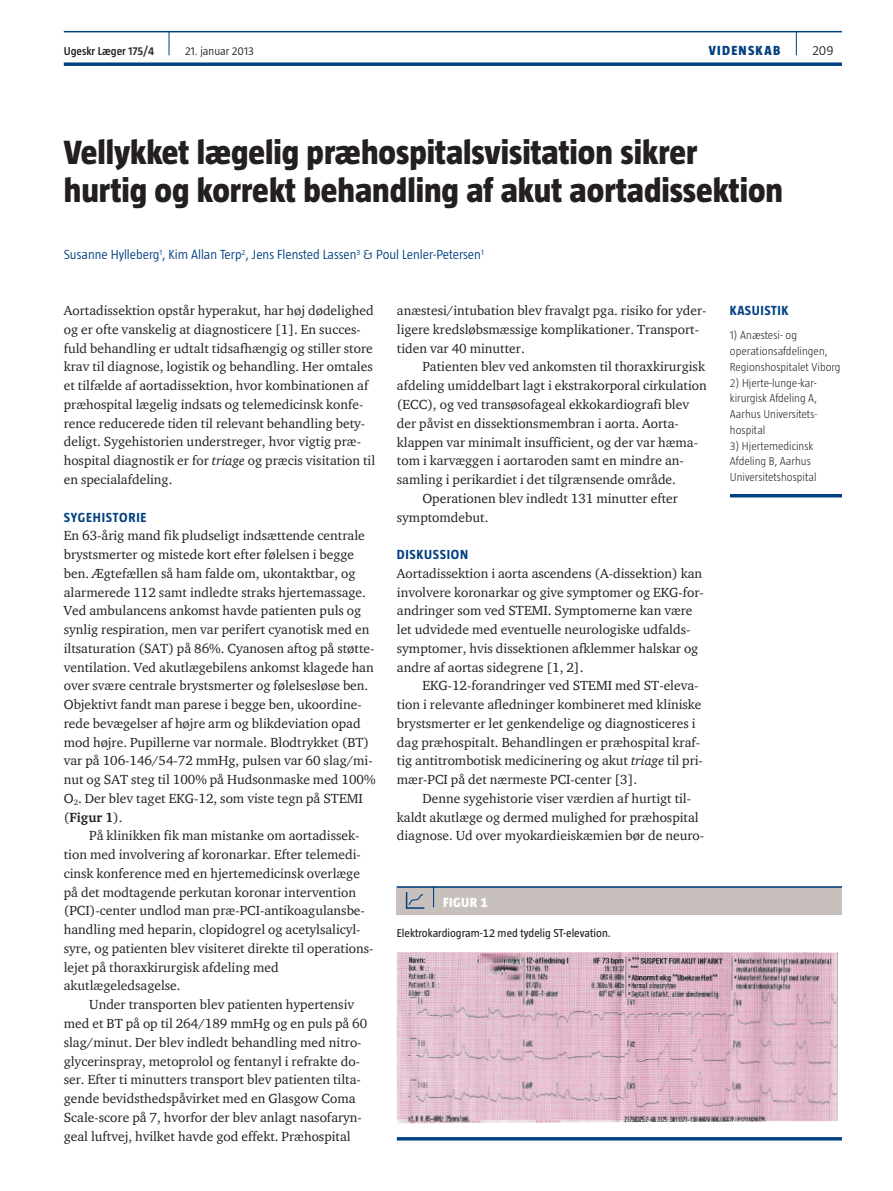
<style>
.page{position:relative;width:893px;height:1191px;background:#fff}
.page>*{position:absolute;margin:0;border:0;box-sizing:border-box;transform-origin:0 0}
.t1{font:800 34.5px/38.2px "Taz";color:#231f20}
.t2{font:13.5px/18.8px "ITC Charter Com";color:#231f20}
.t3{font:300 13.5px "Taz";color:#014081}
.t4{font:700 13.5px "Taz";letter-spacing:.05em;color:#014081}
.t5{font:800 13.5px "Taz";letter-spacing:.095em;color:#014081}
.t6{font:800 13.5px "Taz";color:#fff}
.t7{font:300 13.5px "Taz";color:#231f20}
.t8{font:300 11.7px/15.8px "Taz";color:#231f20}
.t9{font:11.7px "Taz";color:#231f20}
.t10{font:600 11.7px "Taz";color:#231f20}
.t11{font:300 11.7px "Taz";color:#231f20}
.s1{font-style:italic}
.s2{font-weight:700}
</style>
<div class="page">
<hr style="left:64px;top:31px;width:778px;height:1px;background:#014081">
<svg style="left:64px;top:62px;width:778px;height:4px"></svg>
<svg style="left:796px;top:32px;width:1px;height:23px"></svg>
<svg style="left:169px;top:32px;width:1px;height:23px"></svg>
<hr style="left:730px;top:494px;width:112px;height:3px;background:#014081">
<div style="left:397px;top:886px;width:445px;height:28px;background:#c7c0bc"></div>
<hr style="left:397px;top:886px;width:445px;height:1px;background:#014081">
<svg style="left:433px;top:887px;width:1px;height:20px"></svg>
<svg style="left:406px;top:892px;width:18px;height:16px"></svg>
<img style="left:397px;top:952px;width:441px;height:171px">
<hr style="left:397px;top:1137px;width:445px;height:3px;background:#014081">
<p class="t10" style="left:64px;top:45px;width:92px">Ugeskr Læger 175/4</p>
<p class="t11" style="left:185px;top:45px;width:70px">21. januar 2013</p>
<p class="t5" style="left:709px;top:43px;width:73px">VIDENSKAB</p>
<p class="t7" style="left:812px;top:43px;width:23px">209</p>
<h1 class="t1" style="left:64px;top:133px;width:721px">Vellykket lægelig præhospitalsvisitation sikrer hurtig og korrekt behandling af akut aortadissektion</h1>
<p class="t3" style="left:64px;top:247px;width:421px">Susanne Hylleberg<sup>1</sup>, Kim Allan Terp<sup>2</sup>, Jens Flensted Lassen<sup>3</sup> &amp; Poul Lenler-Petersen<sup>1</sup></p>
<p class="t2" style="left:64px;top:301px;width:313px">Aortadissektion opstår hyperakut, har høj dødelighed og er ofte vanskelig at diagnosticere [1]. En succes&shy;fuld behandling er udtalt tidsafhængig og stiller store krav til diagnose, logistik og behandling. Her omtales et tilfælde af aortadissektion, hvor kombinationen af præhospital lægelig indsats og telemedicinsk konfe&shy;rence reducerede tiden til relevant behandling bety&shy;deligt. Sygehistorien understreger, hvor vigtig præ&shy;hospital diagnostik er for <span class="s1">triage</span> og præcis visitation til en specialafdeling.</p>
<p class="t4" style="left:64px;top:509px;width:84px">SYGEHISTORIE</p>
<p class="t2" style="left:64px;top:526px;width:313px">En 63-årig mand fik pludseligt indsættende centrale brystsmerter og mistede kort efter følelsen i begge ben. Ægtefællen så ham falde om, ukontaktbar, og alarmerede 112 samt indledte straks hjertemassage.<br>Ved ambulancens ankomst havde patienten puls og synlig respiration, men var perifert cyanotisk med en iltsaturation (SAT) på 86%. Cyanosen aftog på støtte&shy;ventilation. Ved akutlægebilens ankomst klagede han over svære centrale brystsmerter og følelsesløse ben.<br>Objektivt fandt man parese i begge ben, ukoordine&shy;rede bevægelser af højre arm og blikdeviation opad mod højre. Pupillerne var normale. Blodtrykket (BT) var på 106-146/54-72 mmHg, pulsen var 60 slag/mi&shy;nut og SAT steg til 100% på Hudsonmaske med 100% O<sub>2</sub>. Der blev taget EKG-12, som viste tegn på STEMI (<span class="s2">Figur 1</span>).</p>
<p class="t2" style="left:64px;top:826px;width:311px;text-indent:26px">På klinikken fik man mistanke om aortadissek&shy;tion med involvering af koronarkar. Efter telemedi&shy;cinsk konference med en hjertemedicinsk overlæge på det modtagende perkutan koronar intervention (PCI)-center undlod man præ-PCI-antikoagulansbe&shy;handling med heparin, clopidogrel og acetylsalicyl&shy;syre, og patienten blev visiteret direkte til operations&shy;lejet på thoraxkirurgisk afdeling med akutlægeledsagelse.</p>
<p class="t2" style="left:64px;top:995px;width:305px;text-indent:26px">Under transporten blev patienten hypertensiv med et BT på op til 264/189 mmHg og en puls på 60 slag/minut. Der blev indledt behandling med nitro&shy;glycerinspray, metoprolol og fentanyl i refrakte do&shy;ser. Efter ti minutters transport blev patienten tilta&shy;gende bevidsthedspåvirket med en Glasgow Coma Scale-score på 7, hvorfor der blev anlagt nasofaryn&shy;geal luftvej, hvilket havde god effekt. Præhospital</p>
<p class="t2" style="left:397px;top:301px;width:311px">anæstesi/intubation blev fravalgt pga. risiko for yder&shy;ligere kredsløbsmæssige komplikationer. Transport&shy;tiden var 40 minutter.</p>
<p class="t2" style="left:422px;top:357px;width:284px">Patienten blev ved ankomsten til thoraxkirurgisk</p>
<p class="t2" style="left:397px;top:376px;width:311px">afdeling umiddelbart lagt i ekstrakorporal cirkulation</p>
<p class="t2" style="left:397px;top:395px;width:294px">(ECC), og ved transøsofageal ekkokardiografi blev</p>
<p class="t2" style="left:397px;top:413px;width:283px">der påvist en dissektionsmembran i aorta. Aorta-</p>
<p class="t2" style="left:397px;top:432px;width:303px">klappen var minimalt insufficient, og der var hæma-</p>
<p class="t2" style="left:397px;top:451px;width:287px">tom i karvæggen i aortaroden samt en mindre an-</p>
<p class="t2" style="left:397px;top:470px;width:281px">samling i perikardiet i det tilgrænsende område.</p>
<p class="t2" style="left:422px;top:488px;width:257px">Operationen blev indledt 131 minutter efter</p>
<p class="t2" style="left:397px;top:507px;width:93px">symptomdebut.</p>
<p class="t4" style="left:397px;top:547px;width:64px">DISKUSSION</p>
<p class="t2" style="left:397px;top:563px;width:308px">Aortadissektion i aorta ascendens (A-dissektion) kan involvere koronarkar og give symptomer og EKG-for&shy;andringer som ved STEMI. Symptomerne kan være let udvidede med eventuelle neurologiske udfalds&shy;symptomer, hvis dissektionen afklemmer halskar og andre af aortas sidegrene [1, 2].</p>
<p class="t2" style="left:397px;top:676px;width:308px;text-indent:26px">EKG-12-forandringer ved STEMI med ST-eleva&shy;tion i relevante afledninger kombineret med kliniske brystsmerter er let genkendelige og diagnosticeres i dag præhospitalt. Behandlingen er præhospital kraf&shy;tig antitrombotisk medicinering og akut <span class="s1">triage</span> til pri&shy;mær-PCI på det nærmeste PCI-center [3].</p>
<p class="t2" style="left:397px;top:788px;width:309px;text-indent:26px">Denne sygehistorie viser værdien af hurtigt til&shy;kaldt akutlæge og dermed mulighed for præhospital diagnose. Ud over myokardieiskæmien bør de neuro-</p>
<p class="t6" style="left:443px;top:895px;width:46px">Figur 1</p>
<p class="t9" style="left:397px;top:926px;width:216px">Elektrokardiogram-12 med tydelig ST-elevation.</p>
<p class="t4" style="left:730px;top:303px;width:48px">KASUI STIK</p>
<p class="t8" style="left:730px;top:327px;width:112px">1) Anæstesi- og operationsafdelingen,<br>Regionshospitalet Viborg</p>
<p class="t8" style="left:730px;top:375px;width:89px;text-align:justify">2) Hjerte-lunge-kar&shy;kirurgisk Afdeling A, Aarhus Universitets&shy;hospital</p>
<p class="t8" style="left:730px;top:438px;width:88px">3) Hjertemedicinsk<br>Afdeling B, Aarhus<br>Universitetshospital</p>
</div>
